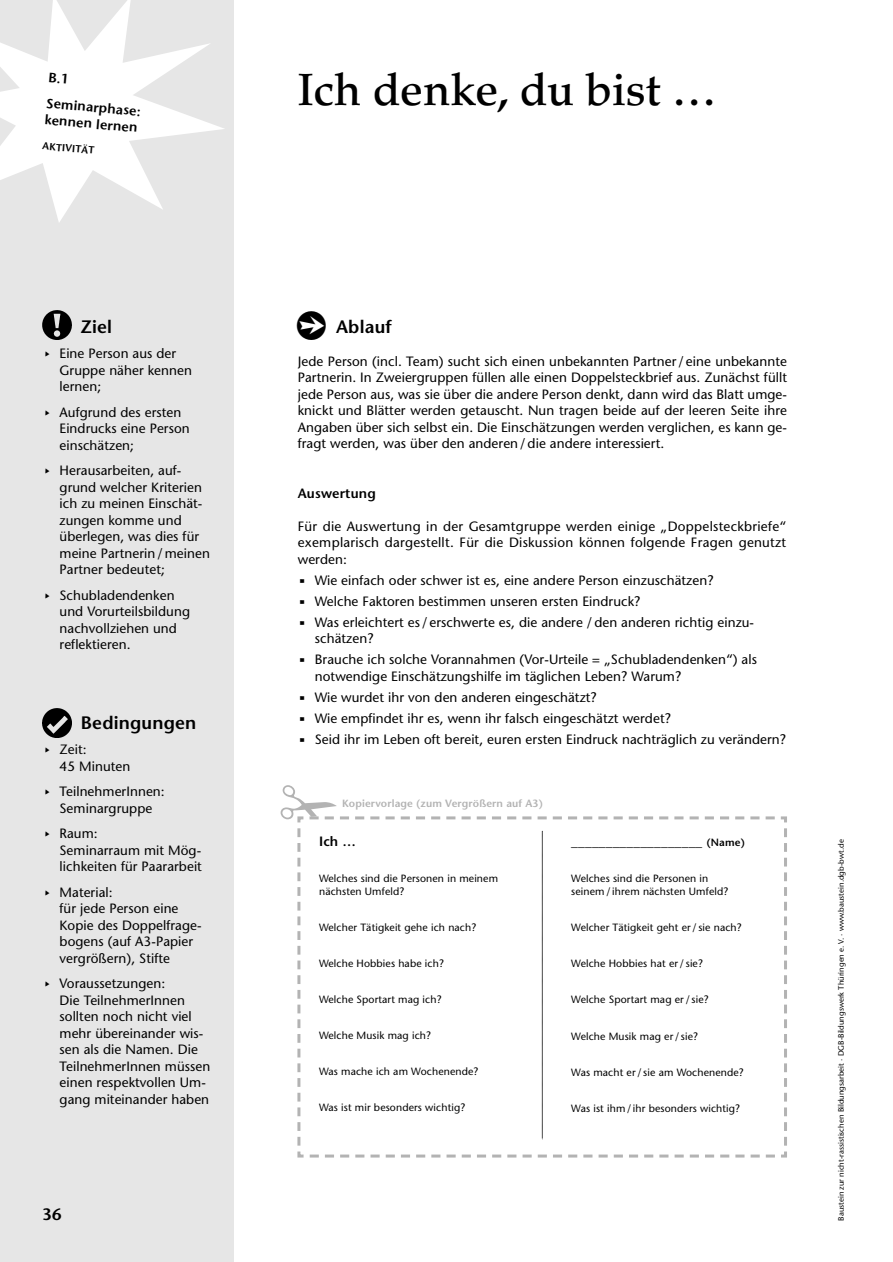
<style>
.page{position:relative;width:893px;height:1262px;background:#fff}
.page>*{position:absolute;margin:0;border:0;box-sizing:border-box;transform-origin:0 0}
.t1{font:500 45px "Palatino";color:#000}
.t2{font:600 18px "Stone Sans";letter-spacing:.01em;color:#000}
.t3{font:600 16.5px "Stone Sans";color:#000}
.t4{font:13.5px/16.5px "Stone Sans";letter-spacing:.005em;color:#000}
.t5{font:600 13.5px "Stone Sans";letter-spacing:.01em;color:#000}
.t6{font:10.5px/13.5px "Stone Sans";letter-spacing:.01em;color:#000}
.t7{font:600 10.5px "Stone Sans";letter-spacing:.01em;color:#b3b3b3}
.t8{font:600 10.05px "Stone Sans";color:#000}
.t9{font:7.8px "Stone Sans";color:#000}
.s1{font-family:"Ale Signs LL"}
.s2{font-size:10.5px}
</style>
<div class="page">
<div style="left:0;top:0;width:234px;height:1261px;background:#e6e6e6"></div>
<img style="left:43px;top:310px;width:28px;height:29px">
<img style="left:43px;top:708px;width:28px;height:29px">
<svg style="left:297px;top:816px;width:490px;height:341px"></svg>
<p class="t5" style="left:47px;top:98px;width:96px;rotate:5deg">Seminarphase:</p>
<p class="t5" style="left:45px;top:114px;width:94px;rotate:5deg">kennen lernen</p>
<p class="t8" style="left:43px;top:142px;width:54px;rotate:5deg">AKTIVITÄT</p>
<h2 class="t2" style="left:81px;top:319px;width:33px">Ziel</h2>
<p class="t4" style="left:60px;top:347px;width:134px;text-indent:-17px"><span class="s1">b</span> Eine Person aus der<br>Gruppe näher kennen lernen;</p>
<p class="t4" style="left:60px;top:405px;width:132px;text-indent:-17px"><span class="s1">b</span> Aufgrund des ersten<br>Eindrucks eine Person einschätzen;</p>
<p class="t4" style="left:60px;top:464px;width:152px;text-indent:-17px"><span class="s1">b</span> Herausarbeiten, auf&shy;grund welcher Kriterien ich zu meinen Einschät&shy;zungen komme und überlegen, was dies für meine Partnerin / meinen<br>Partner bedeutet;</p>
<p class="t4" style="left:60px;top:588px;width:132px;text-indent:-17px"><span class="s1">b</span> Schubladendenken und Vorurteilsbildung nachvollziehen und reflektieren.</p>
<h2 class="t2" style="left:81px;top:715px;width:117px">Bedingungen</h2>
<p class="t4" style="left:60px;top:743px;width:72px;text-indent:-17px"><span class="s1">b</span> Zeit:<br>45 Minuten</p>
<p class="t4" style="left:43px;top:785px;width:124px;text-align:center"><span class="s1">b</span> TeilnehmerInnen:<br>Seminargruppe</p>
<p class="t4" style="left:60px;top:827px;width:144px;text-indent:-17px"><span class="s1">b</span> Raum:<br>Seminarraum mit Mög&shy;lichkeiten für Paararbeit</p>
<p class="t4" style="left:60px;top:885px;width:143px;text-indent:-17px"><span class="s1">b</span> Material:<br>für jede Person eine<br>Kopie des Doppelfrage&shy;bogens (auf A3-Papier vergrößern), Stifte</p>
<p class="t4" style="left:60px;top:977px;width:152px;text-indent:-17px"><span class="s1">b</span> Voraussetzungen:<br>Die TeilnehmerInnen sollten noch nicht viel mehr übereinander wis&shy;sen als die Namen. Die<br>TeilnehmerInnen müssen einen respektvollen Um&shy;gang miteinander haben</p>
<p class="t3" style="left:43px;top:1208px;width:21px">36</p>
<h1 class="t1" style="left:298px;top:72px;width:420px">Ich denke, du bist …</h1>
<h2 class="t2" style="left:336px;top:319px;width:57px">Ablauf</h2>
<p class="t4" style="left:298px;top:354px;width:490px;text-align:justify">Jede Person (incl. Team) sucht sich einen unbekannten Partner / eine unbekannte Partnerin. In Zweiergruppen füllen alle einen Doppelsteckbrief aus. Zunächst füllt jede Person aus, was sie über die andere Person denkt, dann wird das Blatt umge&shy;knickt und Blätter werden getauscht. Nun tragen beide auf der leeren Seite ihre Angaben über sich selbst ein. Die Einschätzungen werden verglichen, es kann ge&shy;fragt werden, was über den anderen / die andere interessiert.</p>
<p class="t5" style="left:298px;top:488px;width:79px">Auswertung</p>
<p class="t4" style="left:298px;top:519px;width:490px;text-align:justify">Für die Auswertung in der Gesamtgruppe werden einige „Doppelsteckbriefe“ exemplarisch dargestellt. Für die Diskussion können folgende Fragen genutzt werden:</p>
<p class="t4" style="left:298px;top:571px;width:458px;line-height:21px"><span class="s1">e</span> Wie einfach oder schwer ist es, eine andere Person einzuschätzen?<br><span class="s1">e</span> Welche Faktoren bestimmen unseren ersten Eindruck?<br><span class="s1">e</span> Was erleichtert es / erschwerte es, die andere / den anderen richtig einzu-</p>
<p class="t4" style="left:298px;top:629px;width:460px;line-height:21px;text-indent:17px">schätzen?<br><span class="s1">e</span> Brauche ich solche Vorannahmen (Vor-Urteile = „Schubladendenken“) als</p>
<p class="t4" style="left:298px;top:667px;width:489px;line-height:21px;text-indent:17px">notwendige Einschätzungshilfe im täglichen Leben? Warum?<br><span class="s1">e</span> Wie wurdet ihr von den anderen eingeschätzt?<br><span class="s1">e</span> Wie empfindet ihr es, wenn ihr falsch eingeschätzt werdet?<br><span class="s1">e</span> Seid ihr im Leben oft bereit, euren ersten Eindruck nachträglich zu verändern?</p>
<p class="t7" style="left:342px;top:799px;width:202px">Kopiervorlage (zum Vergrößern auf A3)</p>
<p class="t5" style="left:319px;top:835px;width:38px">Ich …</p>
<p class="t6" style="left:319px;top:872px;width:180px">Welches sind die Personen in meinem nächsten Umfeld?</p>
<p class="t6" style="left:319px;top:922px;width:159px">Welcher Tätigkeit gehe ich nach?</p>
<p class="t6" style="left:319px;top:958px;width:126px">Welche Hobbies habe ich?</p>
<p class="t6" style="left:319px;top:994px;width:124px">Welche Sportart mag ich?</p>
<p class="t6" style="left:319px;top:1030px;width:113px">Welche Musik mag ich?</p>
<p class="t6" style="left:319px;top:1066px;width:161px">Was mache ich am Wochenende?</p>
<p class="t6" style="left:319px;top:1102px;width:148px">Was ist mir besonders wichtig?</p>
<p class="t5" style="left:571px;top:836px;width:175px">___________________ <span class="s2">(Name)</span></p>
<p class="t6" style="left:571px;top:872px;width:158px">Welches sind die Personen in seinem / ihrem nächsten Umfeld?</p>
<p class="t6" style="left:571px;top:922px;width:172px">Welcher Tätigkeit geht er / sie nach?</p>
<p class="t6" style="left:571px;top:958px;width:133px">Welche Hobbies hat er / sie?</p>
<p class="t6" style="left:571px;top:994px;width:139px">Welche Sportart mag er / sie?</p>
<p class="t6" style="left:571px;top:1030px;width:128px">Welche Musik mag er / sie?</p>
<p class="t6" style="left:571px;top:1066px;width:174px">Was macht er / sie am Wochenende?</p>
<p class="t6" style="left:571px;top:1102px;width:170px">Was ist ihm / ihr besonders wichtig?</p>
<p class="t9" style="left:838px;top:1220px;width:383px;rotate:-90deg">Baustein zur nicht-rassistischen Bildungsarbeit · DGB-Bildungswerk Thüringen e. V. · www.baustein.dgb-bwt.de</p>
</div>
